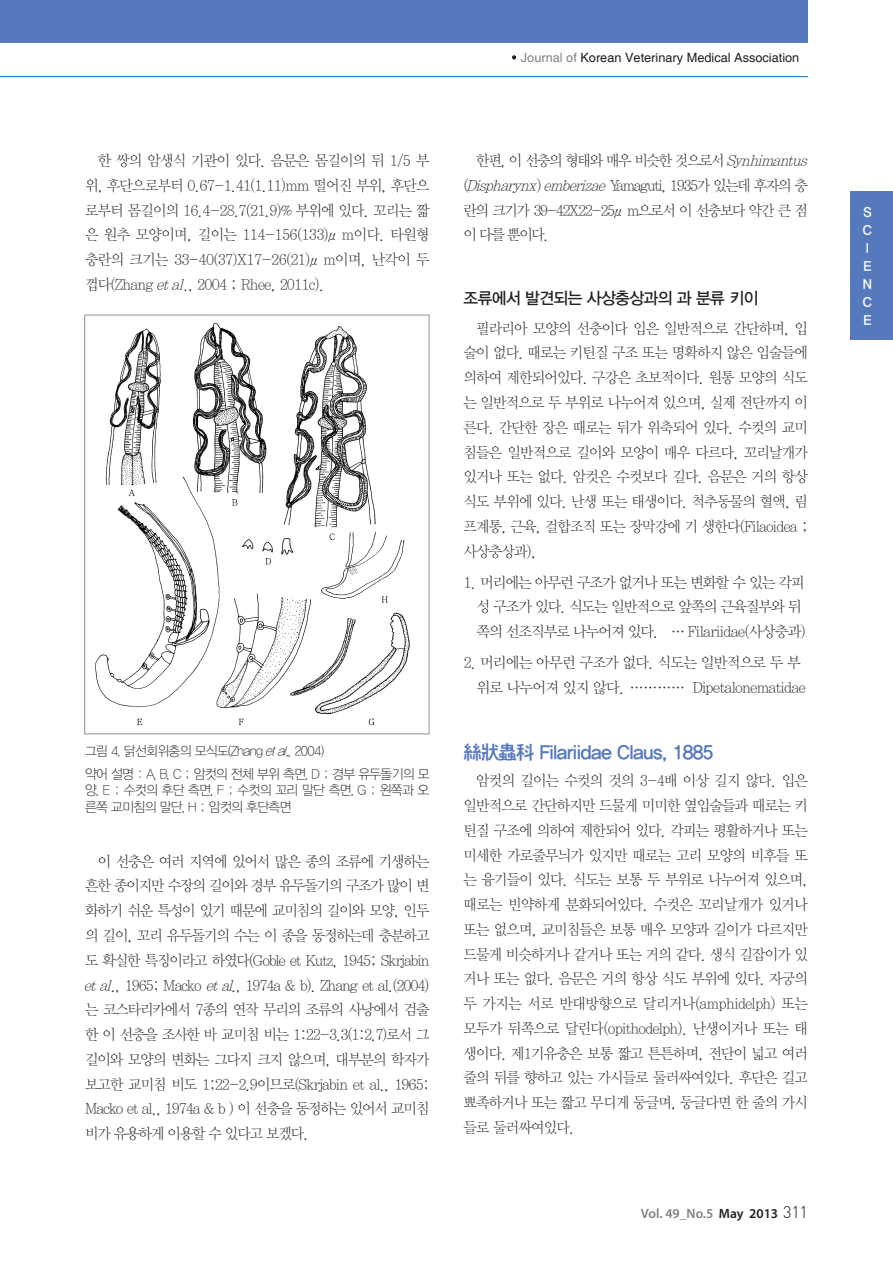
<style>
.page{position:relative;width:893px;height:1263px;background:#fff}
.page>*{position:absolute;margin:0;border:0;box-sizing:border-box;transform-origin:0 0}
.t1{font:19.5px "YDIYGO340";letter-spacing:-.035em;color:#5679bd}
.t2{font:16.5px "YDIYGO330";letter-spacing:-.035em;color:#231f20}
.t3{font:15px/24.8px "YDIY Mj O310";letter-spacing:-.05em;color:#231f20;text-align:justify;scale:.95 1}
.t4{font:15px/24.8px "YDIY Mj O310";letter-spacing:-.09em;color:#231f20;scale:.95 1}
.t5{font:15px/24.8px "YDIY Mj O310";letter-spacing:-.07em;color:#231f20}
.t6{font:15px/24.8px "YDIY Mj O310";letter-spacing:-.05em;color:#231f20}
.t7{font:13.5px/16.5px "YDIYGO310";letter-spacing:-.05em;color:#231f20;text-align:justify;scale:.95 1}
.t8{font:600 13.5px "Myriad Pro";color:#808285}
.t9{font:13.5px "YDIYGO340";color:#fff}
.t10{font:12.75px "Helvetica";color:#231f20}
.s1{color:#808285}
.s2{font-style:italic}
.s3{color:#231f20}
.s4{font-family:"Dinlig";font-weight:400;font-size:16.5px;color:#231f20}
</style>
<div class="page">
<svg style="left:512px;top:55px;width:4px;height:5px"></svg>
<div style="left:0;top:0;width:808px;height:43px;background:#5679bd"></div>
<hr style="left:0;top:76px;width:808px;height:1px;background:#006fba">
<div style="left:850px;top:191px;width:43px;height:149px;background:#5679bd"></div>
<img style="left:95px;top:323px;width:315px;height:403px">
<div style="left:84px;top:315px;width:345px;height:419px;border:1px solid #939598"></div>
<p class="t10" style="left:521px;top:50px;width:280px"><span class="s1">Journal of</span> Korean Veterinary Medical Association</p>
<p class="t3" style="left:85px;top:149px;width:364px;text-indent:13px">한 쌍의 암생식 기관이 있다. 음문은 몸길이의 뒤 1/5 부 위, 후단으로부터 0.67-1.41(1.11)mm 떨어진 부위, 후단으 로부터 몸길이의 16.4-28.7(21.9)% 부위에 있다. 꼬리는 짧 은 원추 모양이며, 길이는 114-156(133)μm이다. 타원형 충란의 크기는 33-40(37)X17-26(21)μm이며, 난각이 두 껍다(Zhang <span class="s2">etal</span>., 2004 ; Rhee, 2011c).</p>
<p class="t7" style="left:85px;top:742px;width:253px">그림 4. 닭선회위충의 모식도(Zhang <span class="s2">etal</span>., 2004)</p>
<p class="t7" style="left:85px;top:765px;width:364px">약어 설명 : A, B, C ; 암컷의 전체 부위 측면, D ; 경부 유두돌기의 모 양, E ; 수컷의 후단 측면, F ; 수컷의 꼬리 말단 측면, G ; 왼쪽과 오 른쪽 교미침의 말단, H ; 암컷의 후단측면</p>
<p class="t3" style="left:84px;top:849px;width:365px;text-indent:14px">이 선충은 여러 지역에 있어서 많은 종의 조류에 기생하는 흔한 종이지만 수장의 길이와 경부 유두돌기의 구조가 많이 변 화하기 쉬운 특성이 있기 때문에 교미침의 길이와 모양, 인두 의 길이, 꼬리 유두돌기의 수는 이 종을 동정하는데 충분하고 도 확실한 특징이라고 하였다(Goble et Kutz, 1945; Skrjabin <span class="s2">etal</span>., 1965; Macko <span class="s2">etal</span>., 1974a &amp; b). Zhang et al.(2004) 는 코스타리카에서 7종의 연작 무리의 조류의 사낭에서 검출 한 이 선충을 조사한 바 교미침 비는 1:22-3.3(1:2.7)로서 그 길이와 모양의 변화는 그다지 크지 않으며, 대부분의 학자가 보고한 교미침 비도 1;22-2.9이므로(Skrjabin et al., 1965; Macko et al., 1974a &amp; b ) 이 선충을 동정하는 있어서 교미침 비가 유용하게 이용할 수 있다고 보겠다.</p>
<p class="t4" style="left:463px;top:149px;width:367px;text-indent:13px">한편, 이 선충의 형태와 매우 비슷한 것으로서 <span class="s2">Synhimantus </span>(<span class="s2">Dispharynx</span>) <span class="s2">emberizae</span> Ya m a g u t i , 1 9 3 5 가 있 는 데 후 자 의 충 란의 크기가 39-42X22-25μm으로서 이 선충보다 약간 큰 점 이 다를 뿐이다.</p>
<p class="t2" style="left:463px;top:289px;width:296px">조류에서 발견되는 사상충상과의 과 분류 키이</p>
<p class="t3" style="left:463px;top:316px;width:364px;text-indent:13px">필라리아 모양의 선충이다 입은 일반적으로 간단하며, 입 술이 없다. 때로는 키틴질 구조 또는 명확하지 않은 입술들에 의하여 제한되어있다. 구강은 초보적이다. 원통 모양의 식도 는 일반적으로 두 부위로 나누어져 있으며, 실제 전단까지 이 른다. 간단한 장은 때로는 뒤가 위축되어 있다. 수컷의 교미 침들은 일반적으로 길이와 모양이 매우 다르다, 꼬리날개가 있거나 또는 없다. 암컷은 수컷보다 길다. 음문은 거의 항상 식도 부위에 있다. 난생 또는 태생이다. 척추동물의 혈액, 림 프계통, 근육, 걸합조직 또는 장막강에 기 생한다(Filaoidea ; 사상충상과),</p>
<p class="t5" style="left:476px;top:570px;width:331px;text-indent:-13px">1. 머리에는 아무런 구조가 없거나 또는 변화할 수 있는 각피 성 구조가 있다. 식도는 일반적으로 앞쪽의 근육질부와 뒤 쪽의 선조직부로 나누어져 있다. … Filariidae(사상충과)</p>
<p class="t6" style="left:476px;top:651px;width:331px;text-indent:-13px">2. 머리에는 아무런 구조가 없다. 식도는 일반적으로 두 부 위로 나누어져 있지 않다. ………… Dipetalonematidae</p>
<p class="t1" style="left:463px;top:741px;width:251px">絲狀蟲科 Filariidae Claus, 1885</p>
<p class="t3" style="left:463px;top:769px;width:364px;text-indent:13px">암컷의 길이는 수컷의 것의 3-4배 이상 길지 않다. 입은 일반적으로 간단하지만 드물게 미미한 옆입술들과 때로는 키 틴질 구조에 의하여 제한되어 있다. 각피는 평활하거나 또는 미세한 가로줄무늬가 있지만 때로는 고리 모양의 비후들 또 는 융기들이 있다. 식도는 보통 두 부위로 나누어져 있으며, 때로는 빈약하게 분화되어있다. 수컷은 꼬리날개가 있거나 또는 없으며, 교미침들은 보통 매우 모양과 길이가 다르지만 드물게 비슷하거나 같거나 또는 거의 같다. 생식 길잡이가 있 거나 또는 없다. 음문은 거의 항상 식도 부위에 있다. 자궁의 두 가지는 서로 반대방향으로 달리거나(amphidelph) 또는 모두가 뒤쪽으로 달린다(opithodelph). 난생이거나 또는 태 생이다. 제1기유충은 보통 짧고 튼튼하며, 전단이 넓고 여러 줄의 뒤를 향하고 있는 가시들로 둘러싸여있다. 후단은 길고 뾰족하거나 또는 짧고 무디게 둥글며, 둥글다면 한 줄의 가시 들로 둘러싸여있다.</p>
<p class="t8" style="left:641px;top:1205px;width:169px">Vol. 49_No.5 <span class="s3">May 2013</span> <span class="s4">311</span></p>
<p class="t9" style="left:863px;top:204px;width:10px">S</p>
<p class="t9" style="left:863px;top:222px;width:11px">C</p>
<p class="t9" style="left:866px;top:240px;width:5px">I</p>
<p class="t9" style="left:863px;top:258px;width:10px">E</p>
<p class="t9" style="left:863px;top:276px;width:11px">N</p>
<p class="t9" style="left:863px;top:294px;width:11px">C</p>
<p class="t9" style="left:863px;top:312px;width:10px">E</p>
</div>
